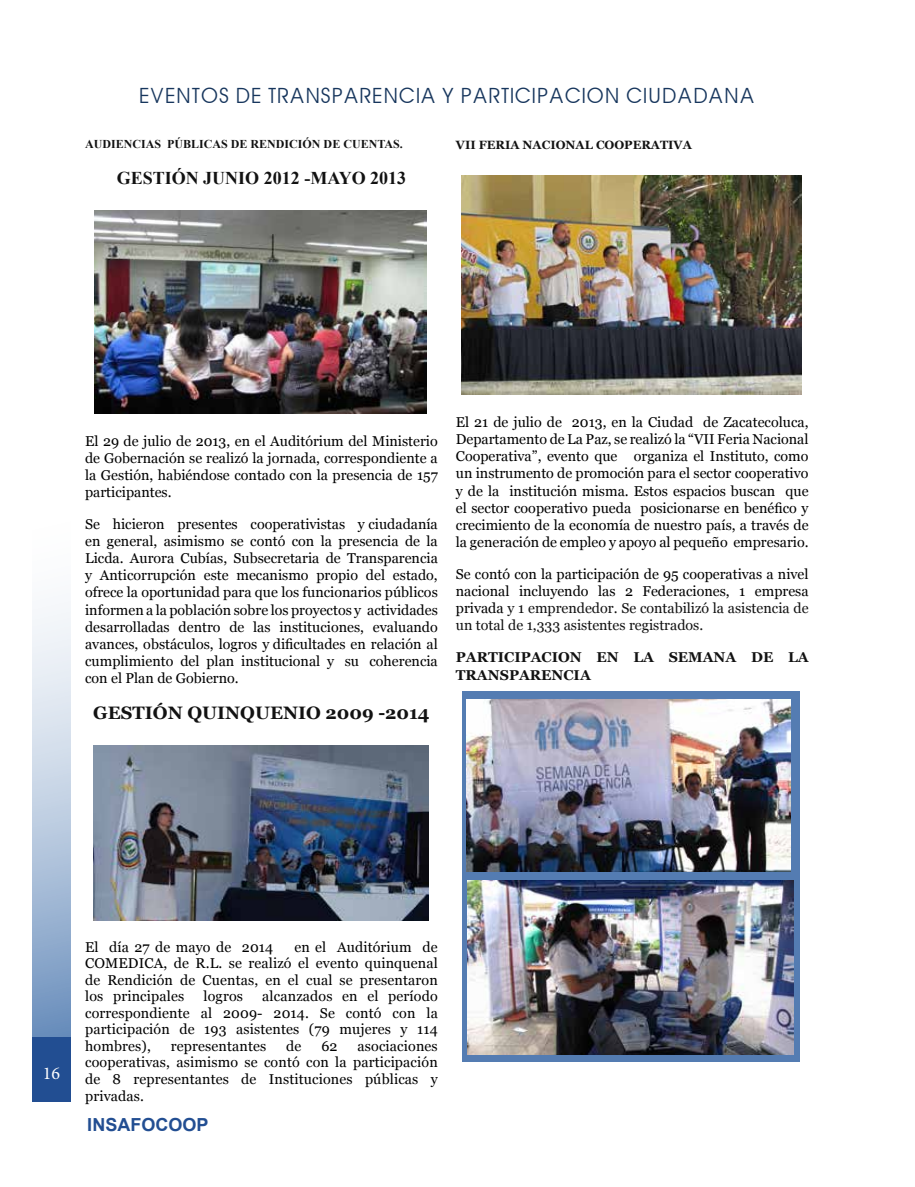
<style>
.page{position:relative;width:915px;height:1187px;background:#fff}
.page>*{position:absolute;margin:0;border:0;box-sizing:border-box;transform-origin:0 0}
.t1{font:21px "Avant Garde";color:#17365d}
.t2{font:700 18px "Georgia";color:#121212}
.t3{font:700 18px "Times New Roman";color:#121212}
.t4{font:700 18px "Arial";color:#224e92}
.t5{font:18px "Minion Pro";color:#fff}
.t6{font:14.25px/17.1px "Georgia";color:#000;text-align:justify}
.t7{font:700 14.25px/17.1px "Georgia";color:#121212}
.t8{font:700 12px "Times New Roman";color:#121212}
.t9{font:700 12px "Georgia";color:#121212}
.s1{color:#121212}
</style>
<div class="page">
<div style="left:32px;top:521px;width:39px;height:525px;background:linear-gradient(to bottom,#fff,#7395c0)"></div>
<div style="left:32px;top:1037px;width:39px;height:64px;background:#224e92"></div>
<img style="left:95px;top:210px;width:331px;height:203px">
<img style="left:93px;top:745px;width:335px;height:175px">
<img style="left:461px;top:176px;width:340px;height:219px">
<div style="left:461px;top:691px;width:337px;height:371px;background:#547cb2"></div>
<img style="left:467px;top:880px;width:326px;height:174px">
<img style="left:466px;top:699px;width:324px;height:172px">
<h1 class="t1" style="left:139px;top:83px;width:617px">EVENTOS DE TRANSPARENCIA Y PARTICIPACION CIUDADANA</h1>
<p class="t8" style="left:85px;top:137px;width:319px">AUDIENCIAS PÚBLICAS DE RENDICIÓN DE CUENTAS.</p>
<p class="t3" style="left:117px;top:167px;width:291px">GESTIÓN JUNIO 2012 -MAYO 2013</p>
<p class="t9" style="left:455px;top:137px;width:237px">VII FERIA NACIONAL COOPERATIVA</p>
<p class="t6" style="left:85px;top:432px;width:354px">El 29 de julio de 2013, en el Auditórium del Ministerio de Gobernación se realizó la jornada, correspondiente a la Gestión, habiéndose contado con la presencia de 157 participantes.</p>
<p class="t6" style="left:85px;top:516px;width:354px">Se hicieron presentes cooperativistas y ciudadanía en general, asimismo se contó con la presencia de la Licda. Aurora Cubías, Subsecretaria de Transparencia y Anticorrupción este mecanismo propio del estado, ofrece la oportunidad para que los funcionarios públicos informen a la población sobre los proyectos y actividades desarrolladas dentro de las instituciones, evaluando avances, obstáculos, logros y dificultades en relación al cumplimiento del plan institucional y su coherencia con el Plan de Gobierno.</p>
<p class="t2" style="left:93px;top:701px;width:337px">GESTIÓN QUINQUENIO 2009 -2014</p>
<p class="t6" style="left:455px;top:414px;width:354px">El 21 de julio de 2013, en la Ciudad de Zacatecoluca, Departamento de La Paz, se realizó la “VII Feria Nacional Cooperativa”, evento que organiza el Instituto, como un instrumento de promoción para el sector cooperativo y de la institución misma. Estos espacios buscan que el sector cooperativo pueda posicionarse en benéfico y crecimiento de la economía de nuestro país, a través de la generación de empleo y apoyo al pequeño empresario.</p>
<p class="t6" style="left:455px;top:565px;width:354px">Se contó con la participación de 95 cooperativas a nivel nacional incluyendo las 2 Federaciones, 1 empresa privada <span class="s1">y 1 emprendedor. Se contabilizó la asistencia de un total de 1,333 asistentes registrados.</span></p>
<p class="t7" style="left:455px;top:649px;width:354px">PARTICIPACION EN LA SEMANA DE LA<br>TRANSPARENCIA</p>
<p class="t5" style="left:43px;top:1061px;width:19px">16</p>
<p class="t6" style="left:85px;top:938px;width:354px;line-height:16.5px;text-indent:209px">en el Auditórium de COMEDICA, de R.L. se realizó el evento quinquenal de Rendición de Cuentas, en el cual se presentaron los principales</p>
<p class="t6" style="left:85px;top:938px;width:190px">El día 27 de mayo de 2014</p>
<p class="t6" style="left:85px;top:988px;width:354px;line-height:16.5px;text-indent:177px">alcanzados en el período correspondiente al 2009- 2014. Se contó con la participación de 193 asistentes (79 mujeres y 114 hombres),</p>
<p class="t6" style="left:203px;top:987px;width:41px">logros</p>
<p class="t6" style="left:171px;top:1037px;width:97px">representantes</p>
<p class="t6" style="left:286px;top:1037px;width:17px">de</p>
<p class="t6" style="left:321px;top:1037px;width:18px">62</p>
<p class="t6" style="left:85px;top:1037px;width:354px;line-height:16.6px;text-indent:272px">asociaciones cooperativas, asimismo se contó con la participación de 8 representantes de Instituciones públicas y privadas.</p>
<p class="t4" style="left:87px;top:1112px;width:123px">INSAFOCOOP</p>
</div>
